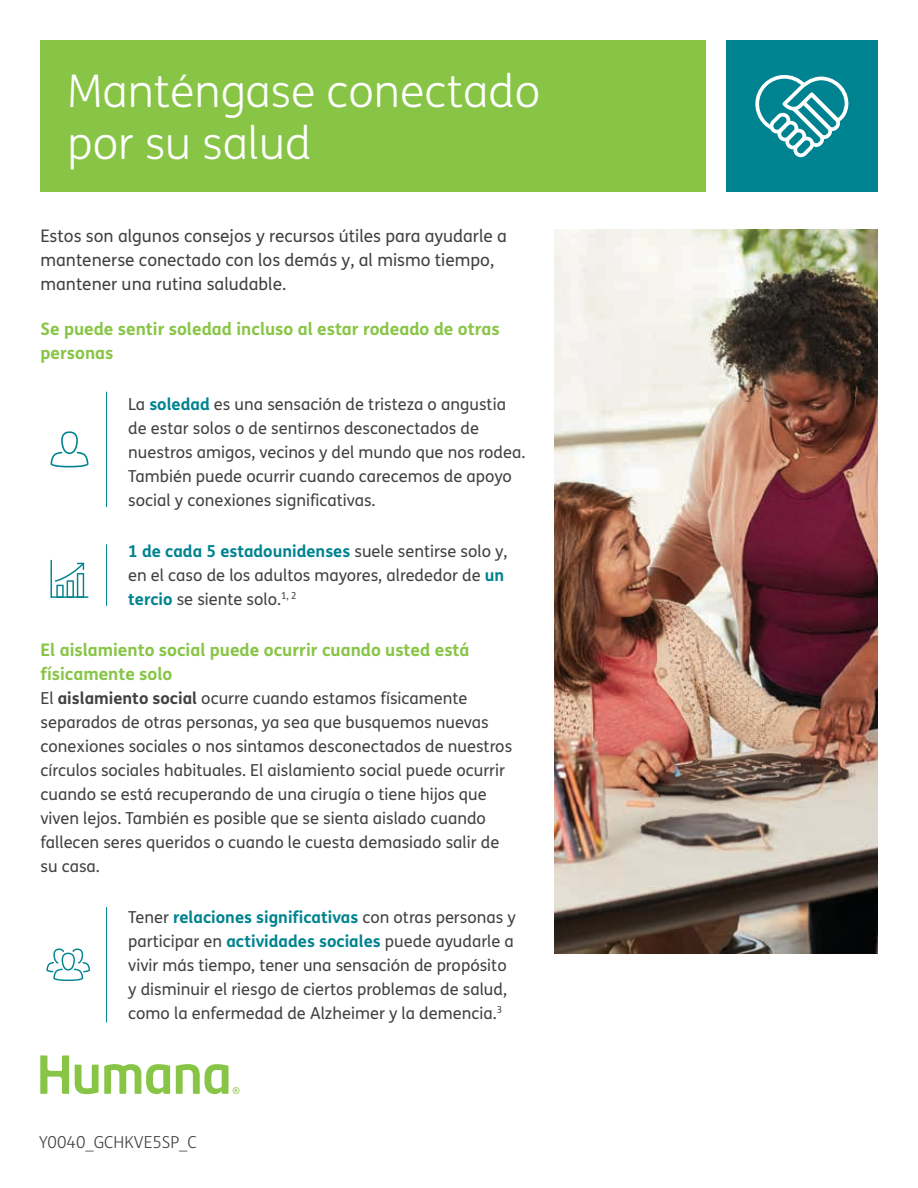
<style>
.page{position:relative;width:918px;height:1188px;background:#fff}
.page>*{position:absolute;margin:0;border:0;box-sizing:border-box;transform-origin:0 0}
.t1{font:300 45px/52.5px "FS Humana";color:#fff}
.t2{font:17.25px/24px "FS Humana";color:#414142}
.t3{font:700 17.25px/24px "FS Humana";color:#88c546}
.t4{font:16.5px/24px "FS Humana";color:#414142}
.t5{font:300 16.5px "FS Humana";color:#414142}
.s1{font-weight:700;color:#008390}
.s2{font-weight:700}
</style>
<div class="page">
<div style="left:726px;top:40px;width:152px;height:152px;background:#008390"></div>
<div style="left:40px;top:40px;width:666px;height:152px;background:#88c546"></div>
<svg style="left:40px;top:1055px;width:199px;height:39px"></svg>
<svg style="left:755px;top:75px;width:93px;height:82px"></svg>
<img style="left:555px;top:230px;width:323px;height:723px">
<hr style="left:106px;top:392px;width:1px;height:115px;background:#008390">
<hr style="left:106px;top:907px;width:1px;height:115px;background:#008390">
<svg style="left:50px;top:431px;width:39px;height:36px"></svg>
<svg style="left:46px;top:949px;width:44px;height:32px"></svg>
<hr style="left:51px;top:560px;width:1px;height:38px;background:#008390">
<hr style="left:51px;top:596px;width:38px;height:2px;background:#008390">
<svg style="left:55px;top:563px;width:29px;height:35px"></svg>
<hr style="left:106px;top:544px;width:1px;height:62px;background:#008390">
<h1 class="t1" style="left:68px;top:63px;width:474px">Manténgase conectado por su salud</h1>
<p class="t2" style="left:40px;top:224px;width:468px">Estos son algunos consejos y recursos útiles para ayudarle a mantenerse conectado con los demás y, al mismo tiempo, mantener una rutina saludable.</p>
<p class="t3" style="left:40px;top:316px;width:461px">Se puede sentir soledad incluso al estar rodeado de otras personas</p>
<p class="t4" style="left:128px;top:392px;width:399px">La <span class="s1">soledad</span> es una sensación de tristeza o angustia de estar solos o de sentirnos desconectados de nuestros amigos, vecinos y del mundo que nos rodea.<br>También puede ocurrir cuando carecemos de apoyo social y conexiones significativas.</p>
<p class="t4" style="left:128px;top:539px;width:381px"><span class="s1">1 de cada 5 estadounidenses</span> suele sentirse solo y, en el caso de los adultos mayores, alrededor de <span class="s1">un tercio</span> se siente solo.<sup>1,</sup> <sup>2</sup></p>
<p class="t3" style="left:40px;top:637px;width:431px">El aislamiento social puede ocurrir cuando usted está físicamente solo</p>
<p class="t4" style="left:40px;top:686px;width:473px">El <span class="s2">aislamiento social</span> ocurre cuando estamos físicamente separados de otras personas, ya sea que busquemos nuevas conexiones sociales o nos sintamos desconectados de nuestros círculos sociales habituales. El aislamiento social puede ocurrir cuando se está recuperando de una cirugía o tiene hijos que viven lejos. También es posible que se sienta aislado cuando fallecen seres queridos o cuando le cuesta demasiado salir de su casa.</p>
<p class="t4" style="left:128px;top:905px;width:389px">Tener <span class="s1">relaciones significativas</span> con otras personas y participar en <span class="s1">actividades sociales</span> puede ayudarle a vivir más tiempo, tener una sensación de propósito y disminuir el riesgo de ciertos problemas de salud, como la enfermedad de Alzheimer y la demencia.<sup>3</sup></p>
<p class="t5" style="left:39px;top:1131px;width:159px">Y0040_GCHKVE5SP_C</p>
</div>
